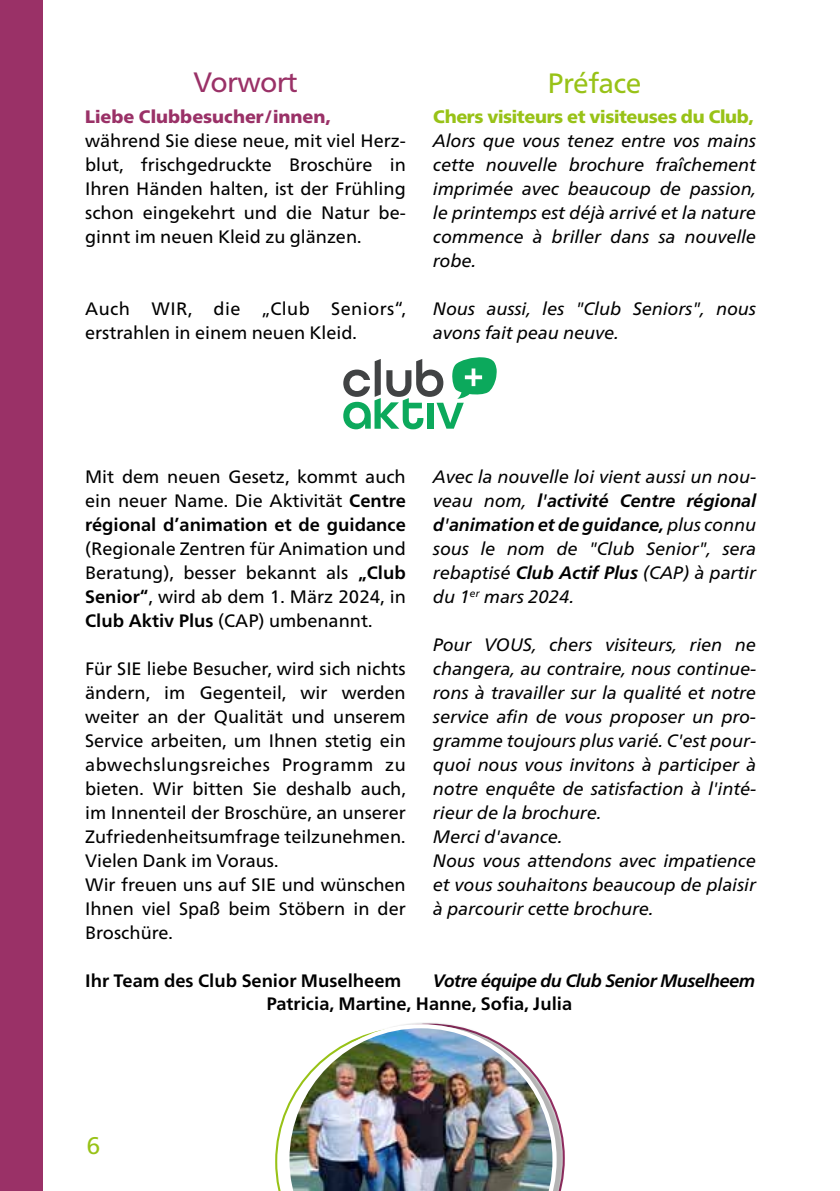
<style>
.page{position:relative;width:840px;height:1191px;background:#fff}
.page>*{position:absolute;margin:0;border:0;box-sizing:border-box;transform-origin:0 0}
.t1{font:28px "Frutiger Neue LT Pro";letter-spacing:-.025em;color:#9a3167}
.t2{font:28px "Frutiger Neue LT Pro";letter-spacing:-.015em;color:#98c217}
.t3{font:24px "Frutiger Neue LT Pro";color:#98c217}
.t4{font:18px/24px "Frutiger Neue LT Pro";color:#000;text-align:justify}
.t5{font:italic 18px/24px "Frutiger Neue LT Pro";color:#000;text-align:justify}
.t6{font:700 18px "Frutiger Neue LT Pro";color:#000}
.t7{font:900 18px "Frutiger Neue LT Pro";letter-spacing:-.02em;color:#98c217}
.t8{font:italic 700 18px "Frutiger Neue LT Pro";letter-spacing:-.025em;color:#000}
.t9{font:900 18px "Frutiger Neue LT Pro";color:#9a3167}
.s1{font-weight:700}
</style>
<div class="page">
<div style="left:0;top:0;width:43px;height:1191px;background:#9a3167"></div>
<svg style="left:275px;top:1111px;width:10px;height:80px"></svg>
<div style="left:289px;top:1022px;width:276px;height:169px;background:#000;opacity:.3"></div>
<img style="left:285px;top:1024px;width:271px;height:167px">
<svg style="left:343px;top:357px;width:153px;height:72px"></svg>
<h1 class="t1" style="left:193px;top:65px;width:106px">Vorwort</h1>
<p class="t9" style="left:85px;top:106px;width:247px">Liebe Clubbesucher/innen,</p>
<p class="t4" style="left:85px;top:128px;width:322px">während Sie diese neue, mit viel Herz&shy;blut, frischgedruckte Broschüre in Ihren Händen halten, ist der Frühling schon eingekehrt und die Natur be&shy;ginnt im neuen Kleid zu glänzen.</p>
<p class="t4" style="left:85px;top:296px;width:322px">Auch WIR, die „Club Seniors“, erstrahlen in einem neuen Kleid.</p>
<h1 class="t2" style="left:547px;top:66px;width:95px">Préface</h1>
<p class="t7" style="left:433px;top:106px;width:321px">Chers visiteurs et visiteuses du Club,</p>
<p class="t5" style="left:433px;top:128px;width:324px">Alors que vous tenez entre vos mains cette nouvelle brochure fraîchement imprimée avec beaucoup de passion, le printemps est déjà arrivé et la nature commence à briller dans sa nouvelle robe.</p>
<p class="t5" style="left:433px;top:296px;width:324px">Nous aussi, les "Club Seniors", nous avons fait peau neuve.</p>
<p class="t4" style="left:85px;top:464px;width:322px">Mit dem neuen Gesetz, kommt auch ein neuer Name. Die Aktivität <span class="s1">Centre régional d’animation et de guidance</span></p>
<p class="t4" style="left:85px;top:536px;width:322px">(Regionale Zentren für Animation und Beratung), besser bekannt als <span class="s1">„Club Senior“</span>, wird ab dem 1. März 2024, in <span class="s1">Club Aktiv Plus</span> (CAP) umbenannt.</p>
<p class="t4" style="left:85px;top:656px;width:322px;text-align:left">Für SIE liebe Besucher, wird sich nichts ändern, im Gegenteil, wir werden weiter an der Qualität und unserem Service arbeiten, um Ihnen stetig ein abwechslungsreiches Programm zu bieten. Wir bitten Sie deshalb auch, im Innenteil der Broschüre, an unserer Zufriedenheitsumfrage teilzunehmen.<br>Vielen Dank im Voraus.<br>Wir freuen uns auf SIE und wünschen Ihnen viel Spaß beim Stöbern in der Broschüre.</p>
<p class="t6" style="left:85px;top:970px;width:317px">Ihr Team des Club Senior Muselheem</p>
<p class="t5" style="left:433px;top:464px;width:324px">Avec la nouvelle loi vient aussi un nou&shy;veau nom, <span class="s1">l'activité Centre régional d'animation et de guidance,</span> plus connu sous le nom de "Club Senior", sera rebaptisé <span class="s1">Club Actif Plus</span> (CAP) à partir du 1<sup>er</sup> mars 2024.</p>
<p class="t5" style="left:433px;top:632px;width:324px;text-align:left">Pour VOUS, chers visiteurs, rien ne changera, au contraire, nous continue&shy;rons à travailler sur la qualité et notre service afin de vous proposer un pro&shy;gramme toujours plus varié. C'est pour&shy;quoi nous vous invitons à participer à notre enquête de satisfaction à l'inté&shy;rieur de la brochure.<br>Merci d'avance.<br>Nous vous attendons avec impatience et vous souhaitons beaucoup de plaisir à parcourir cette brochure.</p>
<p class="t8" style="left:433px;top:970px;width:323px">Votre équipe du Club Senior Muselheem</p>
<p class="t6" style="left:266px;top:993px;width:307px">Patricia, Martine, Hanne, Sofia, Julia</p>
<h2 class="t3" style="left:86px;top:1131px;width:15px">6</h2>
</div>
